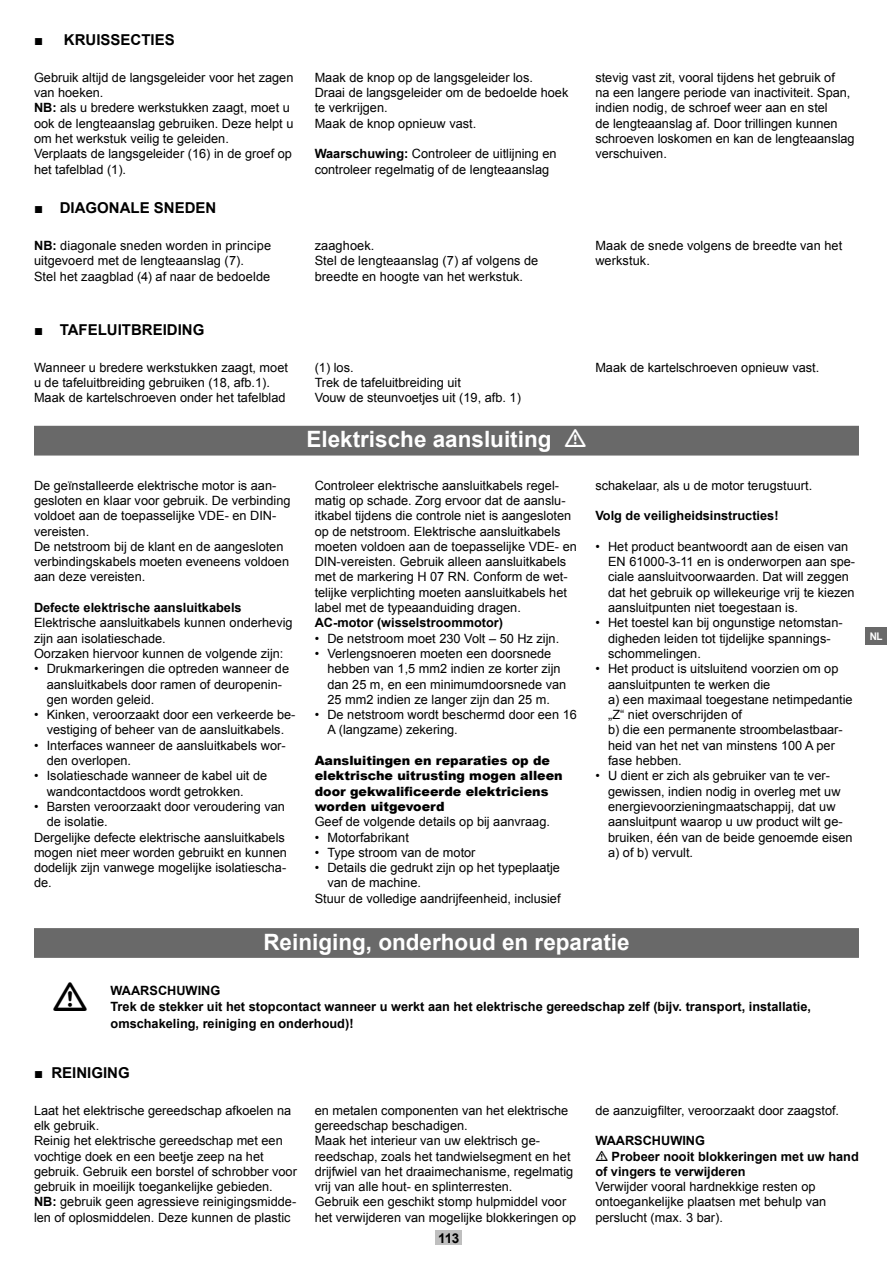
<style>
.page{position:relative;width:893px;height:1263px;background:#fff}
.page>*{position:absolute;margin:0;border:0;box-sizing:border-box;transform-origin:0 0}
.t1{font:700 22.5px "Arial";color:#fff}
.t2{font:700 15px "Arial";color:#000}
.t3{font:700 13.5px "Arial";color:#000}
.t4{font:12.75px/15.3px "Arial";color:#000}
.t5{font:700 12.75px/16.5px "Arial";color:#000}
.t6{font:900 12.75px/15.3px "Arial";color:#000}
.t7{font:700 10.5px "Arial";color:#fff;scale:.95 1}
.s1{font-weight:700}
</style>
<div class="page">
<div style="left:34px;top:426px;width:825px;height:29px;background:#696969"></div>
<div style="left:34px;top:928px;width:825px;height:30px;background:#696969"></div>
<div style="left:865px;top:627px;width:22px;height:17px;background:#696969"></div>
<div style="left:435px;top:1230px;width:27px;height:15px;background:#bfbfbf"></div>
<p class="t2" style="left:34px;top:30px;width:142px">■ KRUISSECTIES</p>
<p class="t4" style="left:34px;top:70px;width:261px">Gebruik altijd de langsgeleider voor het zagen van hoeken.<br><span class="s1">NB:</span> als u bredere werkstukken zaagt, moet u ook de lengteaanslag gebruiken. Deze helpt u om het werkstuk veilig te geleiden.<br>Verplaats de langsgeleider (16) in de groef op het tafelblad (1).</p>
<p class="t4" style="left:315px;top:71px;width:255px">Maak de knop op de langsgeleider los.<br>Draai de langsgeleider om de bedoelde hoek te verkrijgen.<br>Maak de knop opnieuw vast.</p>
<p class="t4" style="left:315px;top:147px;width:243px"><span class="s1">Waarschuwing:</span> Controleer de uitlijning en controleer regelmatig of de lengteaanslag</p>
<p class="t4" style="left:595px;top:70px;width:261px">stevig vast zit, vooral tijdens het gebruik of<br>na een langere periode van inactiviteit. Span, indien nodig, de schroef weer aan en stel<br>de lengteaanslag af. Door trillingen kunnen schroeven loskomen en kan de lengteaanslag verschuiven.</p>
<p class="t2" style="left:34px;top:198px;width:184px">■ DIAGONALE SNEDEN</p>
<p class="t4" style="left:34px;top:239px;width:239px"><span class="s1">NB:</span> diagonale sneden worden in principe uitgevoerd met de lengteaanslag (7).<br>Stel het zaagblad (4) af naar de bedoelde</p>
<p class="t4" style="left:315px;top:238px;width:225px">zaaghoek.<br>Stel de lengteaanslag (7) af volgens de breedte en hoogte van het werkstuk.</p>
<p class="t4" style="left:595px;top:239px;width:248px">Maak de snede volgens de breedte van het werkstuk.</p>
<p class="t2" style="left:34px;top:319px;width:172px">■ TAFELUITBREIDING</p>
<p class="t4" style="left:34px;top:360px;width:255px">Wanneer u bredere werkstukken zaagt, moet u de tafeluitbreiding gebruiken (18, afb.1).<br>Maak de kartelschroeven onder het tafelblad</p>
<p class="t4" style="left:315px;top:361px;width:208px">(1) los.<br>Trek de tafeluitbreiding uit<br>Vouw de steunvoetjes uit (19, afb. 1)</p>
<p class="t4" style="left:595px;top:361px;width:225px">Maak de kartelschroeven opnieuw vast.</p>
<h1 class="t1" style="left:306px;top:430px;width:247px">Elektrische aansluiting</h1>
<p class="t4" style="left:34px;top:478px;width:258px">De geïnstalleerde elektrische motor is aan&shy;gesloten en klaar voor gebruik. De verbinding voldoet aan de toepasselijke VDE- en DIN&shy;vereisten.<br>De netstroom bij de klant en de aangesloten verbindingskabels moeten eveneens voldoen aan deze vereisten.</p>
<p class="t5" style="left:34px;top:600px;width:209px">Defecte elektrische aansluitkabels</p>
<p class="t4" style="left:34px;top:616px;width:260px">Elektrische aansluitkabels kunnen onderhevig zijn aan isolatieschade.<br>Oorzaken hiervoor kunnen de volgende zijn:</p>
<p class="t4" style="left:47px;top:662px;width:244px;text-indent:-13px">• Drukmarkeringen die optreden wanneer de aansluitkabels door ramen of deuropenin&shy;gen worden geleid.</p>
<p class="t4" style="left:34px;top:708px;width:263px;text-align:center">• Kinken, veroorzaakt door een verkeerde be&shy;vestiging of beheer van de aansluitkabels.</p>
<p class="t4" style="left:47px;top:739px;width:240px;text-indent:-13px">• Interfaces wanneer de aansluitkabels wor&shy;den overlopen.</p>
<p class="t4" style="left:47px;top:769px;width:222px;text-indent:-13px">• Isolatieschade wanneer de kabel uit de wandcontactdoos wordt getrokken.</p>
<p class="t4" style="left:34px;top:800px;width:252px">• Barsten veroorzaakt door veroudering van</p>
<p class="t4" style="left:47px;top:815px;width:62px">de isolatie.</p>
<p class="t4" style="left:34px;top:830px;width:252px">Dergelijke defecte elektrische aansluitkabels</p>
<p class="t4" style="left:34px;top:846px;width:254px">mogen niet meer worden gebruikt en kunnen</p>
<p class="t4" style="left:34px;top:860px;width:254px">dodelijk zijn vanwege mogelijke isolatiescha-</p>
<p class="t4" style="left:34px;top:876px;width:19px">de.</p>
<p class="t4" style="left:315px;top:478px;width:264px">Controleer elektrische aansluitkabels regel&shy;matig op schade. Zorg ervoor dat de aanslu&shy;itkabel tijdens die controle niet is aangesloten op de netstroom. Elektrische aansluitkabels moeten voldoen aan de toepasselijke VDE- en DIN-vereisten. Gebruik alleen aansluitkabels met de markering H 07 RN. Conform de wet&shy;telijke verplichting moeten aansluitkabels het label met de typeaanduiding dragen.</p>
<p class="t5" style="left:315px;top:616px;width:190px">AC-motor (wisselstroommotor)</p>
<p class="t4" style="left:315px;top:631px;width:246px">• De netstroom moet 230 Volt – 50 Hz zijn.</p>
<p class="t4" style="left:327px;top:647px;width:240px;text-indent:-13px">• Verlengsnoeren moeten een doorsnede hebben van 1,5 mm2 indien ze korter zijn dan 25 m, en een minimumdoorsnede van 25 mm2 indien ze langer zijn dan 25 m.</p>
<p class="t4" style="left:327px;top:708px;width:251px;text-indent:-13px">• De netstroom wordt beschermd door een 16<br>A (langzame) zekering.</p>
<p class="t6" style="left:315px;top:754px;width:250px">Aansluitingen en reparaties op de elektrische uitrusting mogen alleen door gekwalificeerde elektriciens worden uitgevoerd</p>
<p class="t4" style="left:315px;top:815px;width:237px">Geef de volgende details op bij aanvraag.</p>
<p class="t4" style="left:315px;top:830px;width:96px">• Motorfabrikant</p>
<p class="t4" style="left:315px;top:846px;width:162px">• Type stroom van de motor</p>
<p class="t4" style="left:315px;top:861px;width:247px">• Details die gedrukt zijn op het typeplaatje</p>
<p class="t4" style="left:327px;top:876px;width:95px">van de machine.</p>
<p class="t4" style="left:315px;top:892px;width:247px">Stuur de volledige aandrijfeenheid, inclusief</p>
<p class="t4" style="left:595px;top:478px;width:218px">schakelaar, als u de motor terugstuurt.</p>
<p class="t5" style="left:595px;top:508px;width:185px">Volg de veiligheidsinstructies!</p>
<p class="t4" style="left:608px;top:540px;width:249px;text-indent:-13px">• Het product beantwoordt aan de eisen van EN 61000-3-11 en is onderworpen aan spe&shy;ciale aansluitvoorwaarden. Dat will zeggen dat het gebruik op willekeurige vrij te kiezen aansluitpunten niet toegestaan is.</p>
<p class="t4" style="left:608px;top:616px;width:236px;text-indent:-13px">• Het toestel kan bij ongunstige netomstan&shy;digheden leiden tot tijdelijke spannings&shy;schommelingen.</p>
<p class="t4" style="left:608px;top:662px;width:246px;text-indent:-13px">• Het product is uitsluitend voorzien om op aansluitpunten te werken die<br>a) een maximaal toegestane netimpedantie „Z“ niet overschrijden of<br>b) die een permanente stroombelastbaar&shy;heid van het net van minstens 100 A per fase hebben.</p>
<p class="t4" style="left:608px;top:769px;width:246px;text-indent:-13px">• U dient er zich als gebruiker van te ver&shy;gewissen, indien nodig in overleg met uw energievoorzieningmaatschappij, dat uw aansluitpunt waarop u uw product wilt ge&shy;bruiken, één van de beide genoemde eisen a) of b) vervult.</p>
<h1 class="t1" style="left:263px;top:933px;width:368px">Reiniging, onderhoud en reparatie</h1>
<p class="t5" style="left:111px;top:983px;width:702px">WAARSCHUWING<br>Trek de stekker uit het stopcontact wanneer u werkt aan het elektrische gereedschap zelf (bijv. transport, installatie, omschakeling, reiniging en onderhoud)!</p>
<p class="t2" style="left:34px;top:1062px;width:97px">■ REINIGING</p>
<p class="t4" style="left:34px;top:1103px;width:264px">Laat het elektrische gereedschap afkoelen na elk gebruik.<br>Reinig het elektrische gereedschap met een vochtige doek en een beetje zeep na het gebruik. Gebruik een borstel of schrobber voor gebruik in moeilijk toegankelijke gebieden.<br><span class="s1">NB:</span> gebruik geen agressieve reinigingsmidde&shy;len of oplosmiddelen. Deze kunnen de plastic</p>
<p class="t4" style="left:315px;top:1103px;width:263px">en metalen componenten van het elektrische gereedschap beschadigen.<br>Maak het interieur van uw elektrisch ge&shy;reedschap, zoals het tandwielsegment en het drijfwiel van het draaimechanisme, regelmatig vrij van alle hout- en splinterresten.<br>Gebruik een geschikt stomp hulpmiddel voor het verwijderen van mogelijke blokkeringen op</p>
<p class="t4" style="left:595px;top:1103px;width:245px">de aanzuigfilter, veroorzaakt door zaagstof.</p>
<p class="t5" style="left:595px;top:1133px;width:111px">WAARSCHUWING</p>
<p class="t5" style="left:612px;top:1149px;width:249px">Probeer nooit blokkeringen met uw hand</p>
<p class="t5" style="left:595px;top:1164px;width:152px">of vingers te verwijderen</p>
<p class="t4" style="left:595px;top:1180px;width:233px">Verwijder vooral hardnekkige resten op ontoegankelijke plaatsen met behulp van perslucht (max. 3 bar).</p>
<p class="t3" style="left:438px;top:1232px;width:23px">113</p>
<p class="t7" style="left:870px;top:632px;width:15px">NL</p>
</div>
